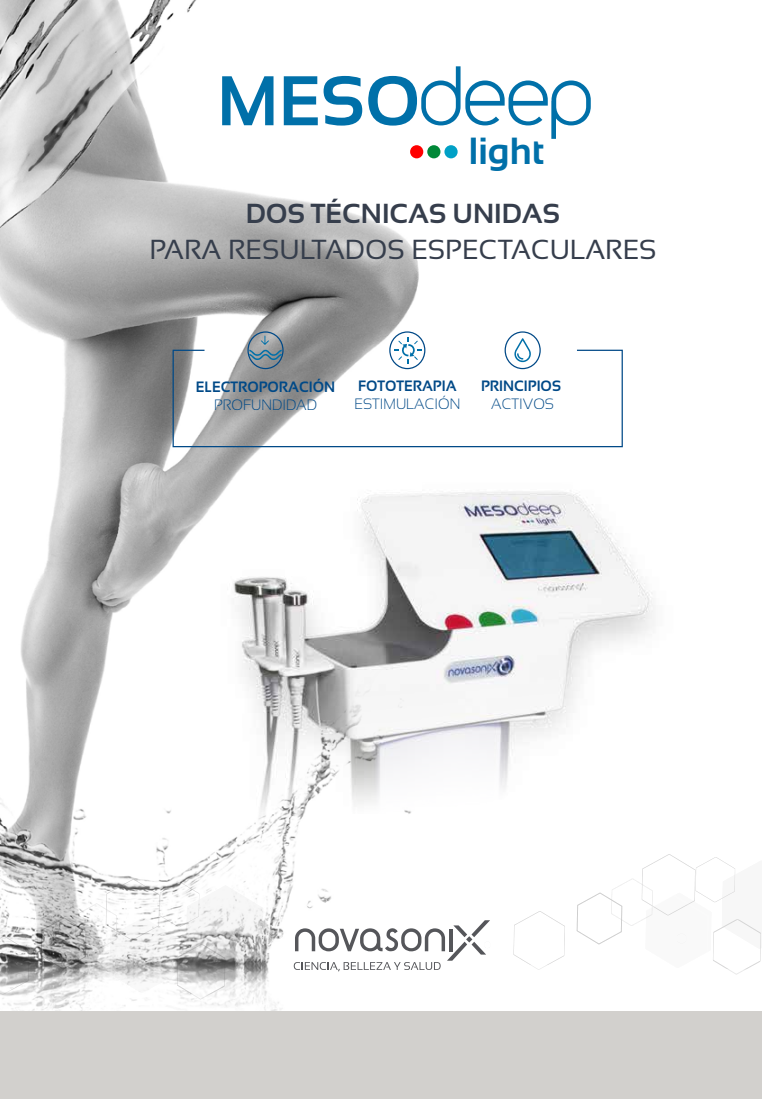
<style>
.page{position:relative;width:762px;height:1099px;background:#fff}
.page>*{position:absolute;margin:0;border:0;box-sizing:border-box;transform-origin:0 0}
.t1{font:700 70.12px "Sansation";color:#0070a9}
.t2{font:700 37.75px "Sansation";color:#0070a9}
.t3{font:27.5px "Sansation";color:#363e4c}
.t4{font:700 27.5px "Sansation";color:#363e4c}
.t5{font:700 15px "Sansation";color:#004987;scale:.96 1}
.t6{font:300 15px "Sansation";color:#004987;scale:.96 1}
.s1{font-family:"Y2 K Neophyte";font-weight:400}
</style>
<div class="page">
<img style="left:0;top:0;width:737px;height:1011px">
<svg style="left:172px;top:332px;width:450px;height:17px"></svg>
<svg style="left:654px;top:381px;width:5px;height:6px"></svg>
<svg style="left:0;top:935px;width:29px;height:60px"></svg>
<svg style="left:41px;top:878px;width:136px;height:121px"></svg>
<svg style="left:718px;top:853px;width:43px;height:121px"></svg>
<div style="left:0;top:1011px;width:762px;height:87px;background:#d2d0cd"></div>
<div style="left:389px;top:331px;width:36px;height:38px;border:1px solid #004987;border-radius:50%"></div>
<svg style="left:172px;top:349px;width:451px;height:99px"></svg>
<div style="left:504px;top:331px;width:37px;height:38px;border:1px solid #004987;border-radius:50%"></div>
<div style="left:247px;top:331px;width:37px;height:38px;border:1px solid #004987;border-radius:50%"></div>
<svg style="left:514px;top:338px;width:18px;height:25px"></svg>
<svg style="left:249px;top:336px;width:33px;height:24px"></svg>
<svg style="left:395px;top:337px;width:26px;height:26px"></svg>
<img style="left:177px;top:440px;width:541px;height:571px">
<div style="left:410px;top:145px;width:13px;height:13px;background:#f00;border-radius:50%"></div>
<div style="left:427px;top:145px;width:13px;height:13px;background:#008837;border-radius:50%"></div>
<div style="left:444px;top:145px;width:13px;height:13px;background:#00a0c6;border-radius:50%"></div>
<h1 class="t1" style="left:217px;top:62px;width:376px">MESO<span class="s1">deep</span></h1>
<h2 class="t2" style="left:469px;top:129px;width:77px">light</h2>
<h3 class="t4" style="left:246px;top:198px;width:316px">DOS TÉCNICAS UNIDAS</h3>
<h3 class="t3" style="left:149px;top:234px;width:509px">PARA RESULTADOS ESPECTACULARES</h3>
<p class="t5" style="left:196px;top:378px;width:147px">ELECTROPORACIÓN</p>
<p class="t6" style="left:214px;top:396px;width:109px">PROFUNDIDAD</p>
<p class="t5" style="left:358px;top:378px;width:104px">FOTOTERAPIA</p>
<p class="t6" style="left:354px;top:396px;width:112px">ESTIMULACIÓN</p>
<p class="t5" style="left:481px;top:378px;width:85px">PRINCIPIOS</p>
<p class="t6" style="left:491px;top:396px;width:67px">ACTIVOS</p>
</div>
